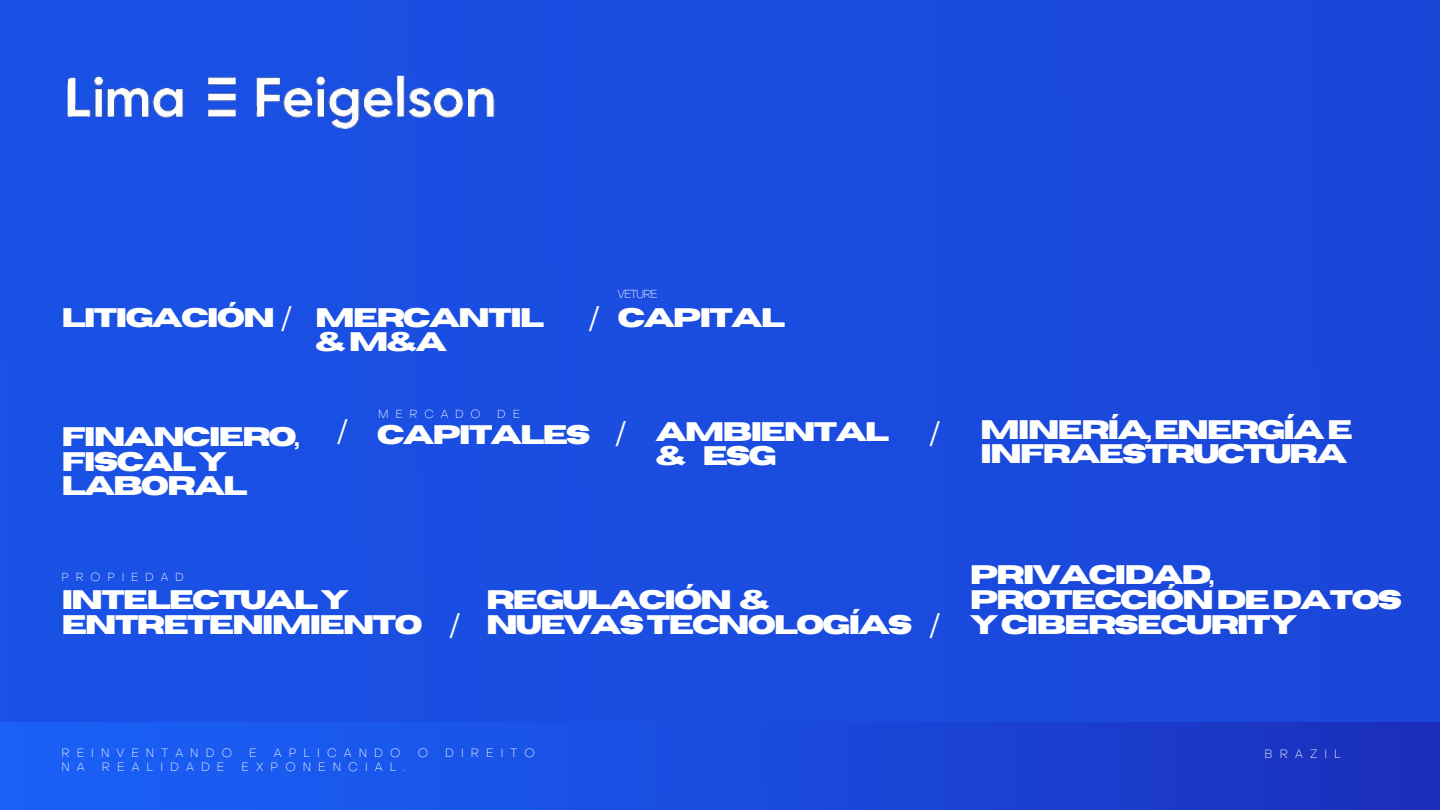
<style>
.page{position:relative;width:1440px;height:810px;background:#fff}
.page>*{position:absolute;margin:0;border:0;box-sizing:border-box;transform-origin:0 0}
.t1{font:26.8px "Object Sans";color:#fff}
.t2{font:700 26.7px/24.8px "Horizon";letter-spacing:-.08em;color:#fff}
.t3{font:100 12px "Object Sans";letter-spacing:.59em;color:#fff}
.t4{font:100 11.6px "Object Sans";letter-spacing:.59em;color:#fff}
</style>
<div class="page">
<div style="left:0;top:0;width:1440px;height:722px;background:#1a4cdf"></div>
<img style="left:0;top:722px;width:1440px;height:88px">
<img style="left:61px;top:55px;width:490px;height:96px">
<p class="t4" style="left:618px;top:290px;width:42px">VETURE</p>
<p class="t2" style="left:61px;top:306px;width:215px">LITIGACIÓN</p>
<p class="t2" style="left:618px;top:306px;width:169px">CAPITAL</p>
<p class="t1" style="left:281px;top:305px;width:13px">/</p>
<p class="t1" style="left:589px;top:305px;width:13px">/</p>
<p class="t2" style="left:315px;top:306px;width:231px">MERCANTIL &amp; M&amp;A</p>
<p class="t4" style="left:378px;top:409px;width:104px">MERCADO</p>
<p class="t4" style="left:497px;top:409px;width:24px">D E</p>
<p class="t1" style="left:337px;top:418px;width:13px">/</p>
<p class="t2" style="left:61px;top:425px;width:239px">FINANCIERO,<br>FISCAL Y<br>LABORAL</p>
<p class="t2" style="left:377px;top:423px;width:215px">CAPITALES</p>
<p class="t1" style="left:615px;top:420px;width:13px">/</p>
<p class="t1" style="left:929px;top:420px;width:13px">/</p>
<p class="t2" style="left:655px;top:420px;width:235px">AMBIENTAL &amp; ESG</p>
<p class="t4" style="left:61px;top:573px;width:124px">PROPIEDAD</p>
<p class="t2" style="left:61px;top:588px;width:363px">INTELECTUAL Y<br>ENTRETENIMIENTO</p>
<p class="t2" style="left:486px;top:588px;width:428px">REGULACIÓN &amp;<br>NUEVAS TECNOLOGÍAS</p>
<p class="t1" style="left:449px;top:612px;width:13px">/</p>
<p class="t1" style="left:929px;top:612px;width:13px">/</p>
<p class="t2" style="left:980px;top:418px;width:374px">MINERÍA, ENERGÍA E<br>INFRAESTRUCTURA</p>
<p class="t2" style="left:970px;top:563px;width:434px">PRIVACIDAD,<br>PROTECCIÓN DE DATOS<br>Y CIBERSECURITY</p>
<p class="t3" style="left:61px;top:748px;width:172px">REINVENTANDO</p>
<p class="t3" style="left:249px;top:748px;width:9px">E</p>
<p class="t3" style="left:274px;top:748px;width:128px">APLICANDO</p>
<p class="t3" style="left:418px;top:748px;width:12px">O</p>
<p class="t3" style="left:445px;top:748px;width:91px">DIREITO</p>
<p class="t3" style="left:61px;top:763px;width:25px">N A</p>
<p class="t3" style="left:102px;top:763px;width:124px">REALIDADE</p>
<p class="t3" style="left:242px;top:763px;width:166px">EXPONENCIAL.</p>
<p class="t3" style="left:1265px;top:749px;width:78px">BRAZIL</p>
</div>
